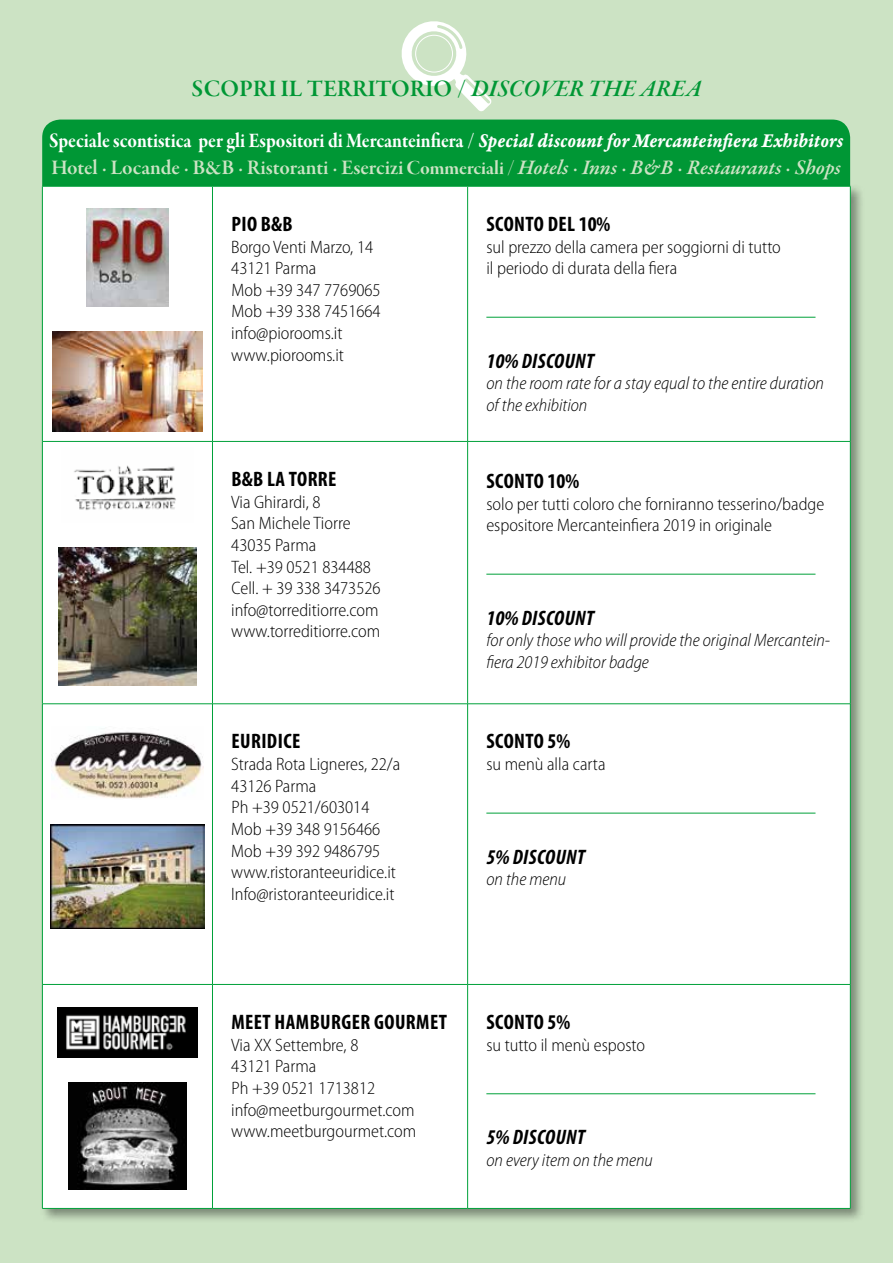
<style>
.page{position:relative;width:893px;height:1263px;background:#cce3c4}
.page>*{position:absolute;margin:0;border:0;box-sizing:border-box;transform-origin:0 0}
.t1{font:24px "Garamond Premr Pro Smbd Subh";letter-spacing:.01em;color:#009735}
.t2{font:21px "Garamond Premr Pro Bd Subh";color:#fff;scale:.9 1}
.t3{font:21px "Garamond Premr Pro Smbd Subh";color:#cce3c4}
.t4{font:700 condensed 21px "Myriad Pro";letter-spacing:.02em;color:#000}
.t5{font:italic 700 condensed 21px "Myriad Pro";letter-spacing:.02em;color:#000}
.t6{font:300 semi-condensed 18px/21.6px "Myriad Pro";color:#000}
.t7{font:italic 300 semi-condensed 18px/21.6px "Myriad Pro";color:#000}
.s1{font-family:"Garamond Premr Pro Smbd It Subh"}
.s2{font-family:"Garamond Premr Pro Bd It Capt"}
.s3{font-family:"Garamond Premr Pro Bd Disp"}
.s4{font-family:"Garamond Premr Pro";font-weight:600;font-style:italic}
</style>
<div class="page">
<div style="left:42px;top:120px;width:808px;height:64px;background:#009735"></div>
<svg style="left:401px;top:21px;width:91px;height:91px"></svg>
<div style="left:40px;top:184px;width:825px;height:1039px;background:#000;opacity:.4"></div>
<div style="left:43px;top:187px;width:807px;height:1021px;background:#fff"></div>
<hr style="left:42px;top:186px;width:1px;height:255px;background:#00a13a">
<hr style="left:42px;top:186px;width:170px;height:1px;background:#00a13a">
<hr style="left:212px;top:186px;width:1px;height:255px;background:#00a13a">
<hr style="left:212px;top:186px;width:256px;height:1px;background:#00a13a">
<hr style="left:467px;top:186px;width:1px;height:255px;background:#00a13a">
<hr style="left:468px;top:186px;width:382px;height:1px;background:#00a13a">
<hr style="left:850px;top:186px;width:1px;height:255px;background:#00a13a">
<hr style="left:42px;top:442px;width:1px;height:262px;background:#00a13a">
<hr style="left:42px;top:441px;width:170px;height:1px;background:#00a13a">
<hr style="left:212px;top:442px;width:1px;height:262px;background:#00a13a">
<hr style="left:212px;top:441px;width:256px;height:1px;background:#00a13a">
<hr style="left:467px;top:442px;width:1px;height:262px;background:#00a13a">
<hr style="left:468px;top:441px;width:382px;height:1px;background:#00a13a">
<hr style="left:850px;top:442px;width:1px;height:262px;background:#00a13a">
<hr style="left:42px;top:704px;width:1px;height:280px;background:#00a13a">
<hr style="left:42px;top:703px;width:170px;height:1px;background:#00a13a">
<hr style="left:212px;top:704px;width:1px;height:280px;background:#00a13a">
<hr style="left:212px;top:703px;width:256px;height:1px;background:#00a13a">
<hr style="left:467px;top:704px;width:1px;height:280px;background:#00a13a">
<hr style="left:468px;top:703px;width:382px;height:1px;background:#00a13a">
<hr style="left:850px;top:704px;width:1px;height:280px;background:#00a13a">
<hr style="left:42px;top:985px;width:1px;height:223px;background:#00a13a">
<hr style="left:42px;top:984px;width:170px;height:1px;background:#00a13a">
<hr style="left:42px;top:1208px;width:170px;height:1px;background:#00a13a">
<hr style="left:212px;top:985px;width:1px;height:223px;background:#00a13a">
<hr style="left:212px;top:984px;width:256px;height:1px;background:#00a13a">
<hr style="left:212px;top:1208px;width:256px;height:1px;background:#00a13a">
<hr style="left:467px;top:985px;width:1px;height:223px;background:#00a13a">
<hr style="left:468px;top:984px;width:382px;height:1px;background:#00a13a">
<hr style="left:850px;top:985px;width:1px;height:223px;background:#00a13a">
<hr style="left:468px;top:1208px;width:382px;height:1px;background:#00a13a">
<img style="left:86px;top:209px;width:83px;height:98px">
<img style="left:53px;top:332px;width:149px;height:100px">
<hr style="left:486px;top:317px;width:329px;height:1px;background:#00a13a">
<img style="left:62px;top:447px;width:131px;height:75px">
<img style="left:58px;top:548px;width:138px;height:137px">
<hr style="left:486px;top:574px;width:329px;height:1px;background:#00a13a">
<img style="left:51px;top:726px;width:152px;height:74px">
<img style="left:50px;top:825px;width:155px;height:104px">
<hr style="left:486px;top:813px;width:329px;height:1px;background:#00a13a">
<img style="left:57px;top:1007px;width:141px;height:50px">
<img style="left:69px;top:1082px;width:117px;height:107px">
<hr style="left:486px;top:1093px;width:329px;height:1px;background:#00a13a">
<h1 class="t1" style="left:192px;top:75px;width:511px">Scopri il territorio / <span class="s1">DISCOVER THE AREA</span></h1>
<p class="t2" style="left:49px;top:128px;width:884px">Speciale scontistica per gli Espositori di Mercanteinfiera / <span class="s2">Special discount for Mercanteinfiera Exhibitors</span></p>
<p class="t3" style="left:51px;top:155px;width:791px">Hotel . Locande . B&amp;B . Ristoranti . Esercizi <span class="s3">Commerciali /</span> <span class="s4">Hotels</span> . <span class="s4">inns</span> . <span class="s4">B&amp;B</span> . <span class="s4">restaurants</span> . <span class="s4">shops</span></p>
<p class="t4" style="left:231px;top:211px;width:63px">PIO B&amp;B</p>
<p class="t6" style="left:231px;top:236px;width:151px">Borgo Venti Marzo, 14<br>43121 Parma<br>mob +39 347 7769065 mob +39 338 7451664 info@piorooms.it www.piorooms.it</p>
<p class="t4" style="left:231px;top:466px;width:107px">B&amp;B LA TORRE</p>
<p class="t6" style="left:231px;top:491px;width:151px">Via Ghirardi, 8<br>San Michele Tiorre<br>43035 Parma<br>tel. +39 0521 834488 cell. + 39 338 3473526 info@torreditiorre.com www.torreditiorre.com</p>
<p class="t4" style="left:231px;top:728px;width:70px">EURIDICE</p>
<p class="t6" style="left:231px;top:753px;width:171px">Strada Rota Ligneres, 22/a<br>43126 Parma<br>ph +39 0521/603014<br>Mob +39 348 9156466<br>Mob +39 392 9486795 www.ristoranteeuridice.it<br>Info@ristoranteeuridice.it</p>
<p class="t4" style="left:487px;top:211px;width:125px">SCONTO DEL 10%</p>
<p class="t6" style="left:486px;top:236px;width:296px">sul prezzo della camera per soggiorni di tutto il periodo di durata della fiera</p>
<p class="t5" style="left:486px;top:348px;width:109px">10% DISCOUNT</p>
<p class="t7" style="left:486px;top:372px;width:339px">on the room rate for a stay equal to the entire duration of the exhibition</p>
<p class="t4" style="left:487px;top:468px;width:94px">SCONTO 10%</p>
<p class="t6" style="left:486px;top:493px;width:339px">solo per tutti coloro che forniranno tesserino/badge espositore Mercanteinfiera 2019 in originale</p>
<p class="t5" style="left:486px;top:605px;width:109px">10% DISCOUNT</p>
<p class="t7" style="left:486px;top:629px;width:345px">for only those who will provide the original Mercantein&shy;fiera 2019 exhibitor badge</p>
<p class="t4" style="left:487px;top:728px;width:85px">SCONTO 5%</p>
<p class="t6" style="left:486px;top:753px;width:121px">su menù alla carta</p>
<p class="t5" style="left:486px;top:844px;width:100px">5% DISCOUNT</p>
<p class="t7" style="left:486px;top:868px;width:81px">on the menu</p>
<p class="t4" style="left:231px;top:1009px;width:217px">MEET HAMBURGER GOURMET</p>
<p class="t6" style="left:231px;top:1034px;width:187px">Via XX Settembre, 8<br>43121 Parma<br>ph +39 0521 1713812 info@meetburgourmet.com www.meetburgourmet.com</p>
<p class="t4" style="left:487px;top:1009px;width:85px">SCONTO 5%</p>
<p class="t6" style="left:486px;top:1034px;width:160px">su tutto il menù esposto</p>
<p class="t5" style="left:486px;top:1124px;width:100px">5% DISCOUNT</p>
<p class="t7" style="left:486px;top:1149px;width:168px">on every item on the menu</p>
</div>
